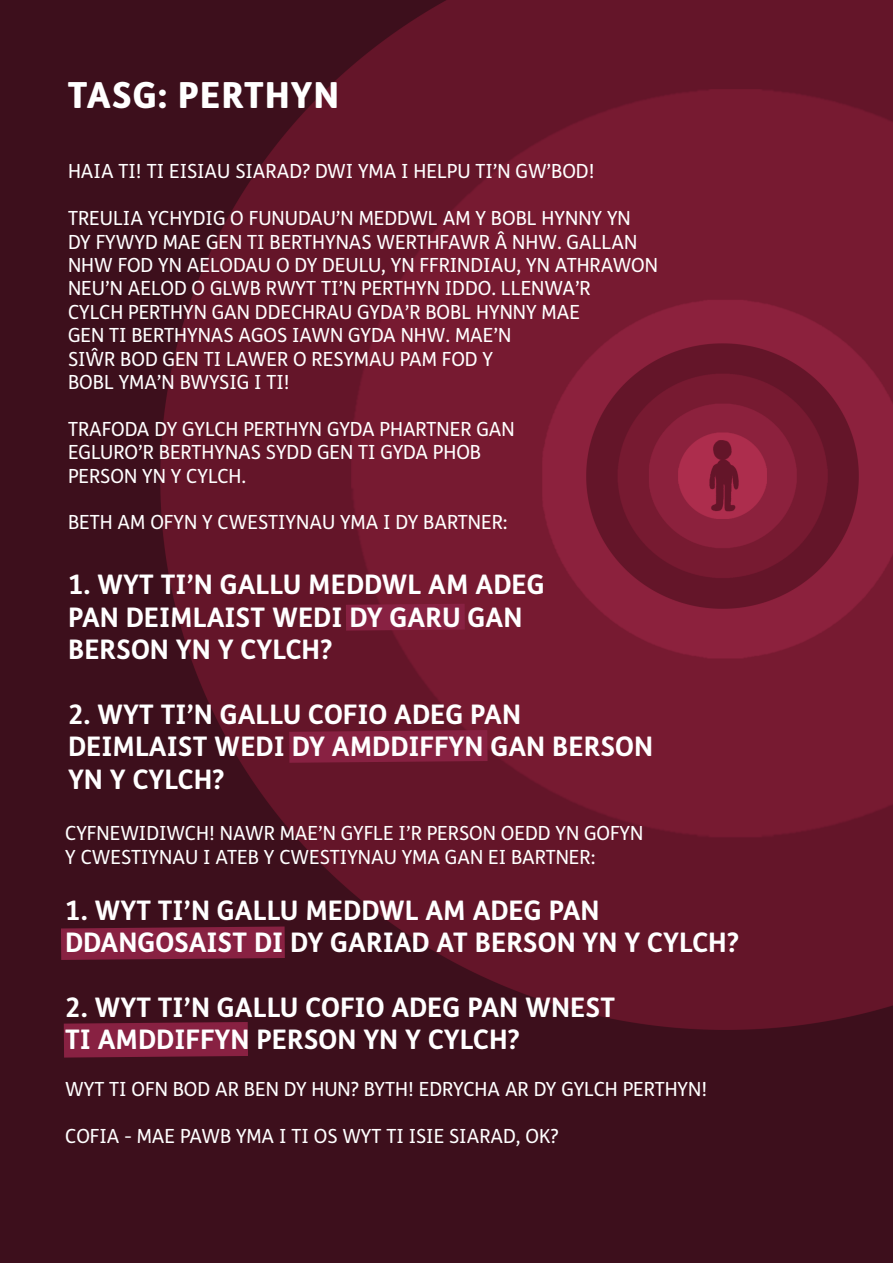
<style>
.page{position:relative;width:893px;height:1263px;background:#fff}
.page>*{position:absolute;margin:0;border:0;box-sizing:border-box;transform-origin:0 0}
.t1{font:800 36px "FS Me";letter-spacing:.025em;color:#fff}
.t2{font:700 27px/32.4px "FS Me";color:#fff}
.t3{font:19.5px/23.4px "FS Me";color:#fff}
</style>
<div class="page">
<img style="left:0;top:0;width:893px;height:1263px">
<div style="left:64px;top:1022px;width:184px;height:35px;background:#882142"></div>
<svg style="left:61px;top:926px;width:224px;height:34px;background:#821f3f"></svg>
<div style="left:346px;top:604px;width:119px;height:27px;background:#882142"></div>
<svg style="left:289px;top:730px;width:199px;height:33px;background:#852040"></svg>
<h1 class="t1" style="left:68px;top:66px;width:273px">TASG: PERTHYN</h1>
<p class="t3" style="left:68px;top:159px;width:528px">HAIA TI! TI EISIAU SIARAD? DWI YMA I HELPU TI’N GW’BOD!</p>
<p class="t3" style="left:68px;top:206px;width:592px">TREULIA YCHYDIG O FUNUDAU’N MEDDWL AM Y BOBL HYNNY YN DY FYWYD MAE GEN TI BERTHYNAS WERTHFAWR Â NHW. GALLAN NHW FOD YN AELODAU O DY DEULU, YN FFRINDIAU, YN ATHRAWON NEU’N AELOD O GLWB RWYT TI’N PERTHYN IDDO. LLENWA’R<br>CYLCH PERTHYN GAN DDECHRAU GYDA’R BOBL HYNNY MAE<br>GEN TI BERTHYNAS AGOS IAWN GYDA NHW. MAE’N<br>SIŴR BOD GEN TI LAWER O RESYMAU PAM FOD Y<br>BOBL YMA’N BWYSIG I TI!</p>
<p class="t3" style="left:68px;top:417px;width:448px">TRAFODA DY GYLCH PERTHYN GYDA PHARTNER GAN<br>EGLURO’R BERTHYNAS SYDD GEN TI GYDA PHOB<br>PERSON YN Y CYLCH.</p>
<p class="t3" style="left:68px;top:510px;width:441px">BETH AM OFYN Y CWESTIYNAU YMA I DY BARTNER:</p>
<h2 class="t2" style="left:68px;top:567px;width:478px">1. WYT TI’N GALLU MEDDWL AM ADEG<br>PAN DEIMLAIST WEDI DY GARU GAN<br>BERSON YN Y CYLCH?</h2>
<h2 class="t2" style="left:68px;top:697px;width:587px">2. WYT TI’N GALLU COFIO ADEG PAN<br>DEIMLAIST WEDI DY AMDDIFFYN GAN BERSON<br>YN Y CYLCH?</h2>
<p class="t3" style="left:65px;top:821px;width:580px">CYFNEWIDIWCH! NAWR MAE’N GYFLE I’R PERSON OEDD YN GOFYN<br>Y CWESTIYNAU I ATEB Y CWESTIYNAU YMA GAN EI BARTNER:</p>
<h2 class="t2" style="left:65px;top:892px;width:675px">1. WYT TI’N GALLU MEDDWL AM ADEG PAN<br>DDANGOSAIST DI DY GARIAD AT BERSON YN Y CYLCH?</h2>
<h2 class="t2" style="left:65px;top:989px;width:551px">2. WYT TI’N GALLU COFIO ADEG PAN WNEST<br>TI AMDDIFFYN PERSON YN Y CYLCH?</h2>
<p class="t3" style="left:65px;top:1077px;width:644px">WYT TI OFN BOD AR BEN DY HUN? BYTH! EDRYCHA AR DY GYLCH PERTHYN!</p>
<p class="t3" style="left:65px;top:1124px;width:495px">COFIA - MAE PAWB YMA I TI OS WYT TI ISIE SIARAD, OK?</p>
</div>
